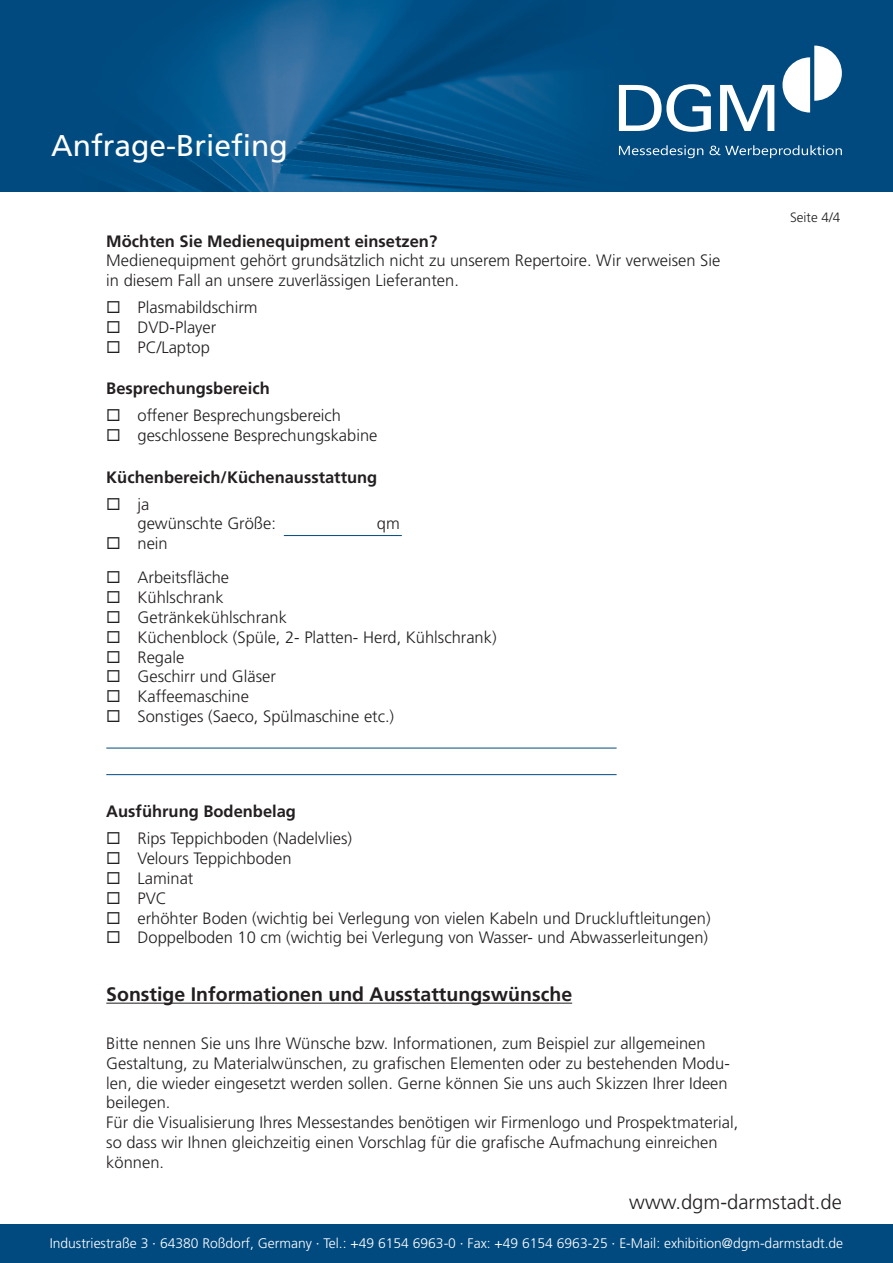
<style>
.page{position:relative;width:893px;height:1263px;background:#fff}
.page>*{position:absolute;margin:0;border:0;box-sizing:border-box;transform-origin:0 0}
.t1{font:30px "Frutiger";color:#fff}
.t2{font:300 20.25px "Frutiger";color:#231f20}
.t3{font:700 19.5px "Frutiger";color:#231f20}
.t4{font:300 16.5px/19.8px "Frutiger";color:#231f20}
.t5{font:700 16.5px "Frutiger";color:#231f20}
.t6{font:300 13.8px "Frutiger";color:#fff}
.t7{font:300 13.5px "Frutiger";color:#231f20}
.s1{font-weight:400}
</style>
<div class="page">
<img style="left:0;top:0;width:893px;height:191px">
<svg style="left:782px;top:46px;width:60px;height:67px"></svg>
<svg style="left:619px;top:145px;width:84px;height:13px"></svg>
<svg style="left:709px;top:145px;width:133px;height:13px;background:#346e99"></svg>
<svg style="left:619px;top:84px;width:92px;height:48px"></svg>
<svg style="left:720px;top:85px;width:54px;height:46px"></svg>
<hr style="left:106px;top:1003px;width:466px;height:1px;background:#231f20">
<div style="left:0;top:1225px;width:893px;height:38px;background:#004a7f"></div>
<hr style="left:284px;top:535px;width:118px;height:1px;background:#004a7f">
<hr style="left:106px;top:748px;width:511px;height:1px;background:#004a7f">
<hr style="left:106px;top:774px;width:511px;height:1px;background:#004a7f">
<p class="t1" style="left:51px;top:128px;width:238px">Anfrage-Briefing</p>
<p class="t5" style="left:106px;top:231px;width:332px">Möchten Sie Medienequipment einsetzen?</p>
<p class="t4" style="left:106px;top:251px;width:616px">Medienequipment gehört grundsätzlich nicht zu unserem Repertoire. Wir verweisen Sie</p>
<p class="t4" style="left:106px;top:271px;width:354px">in diesem Fall an unsere zuverlässigen Lieferanten.</p>
<p class="t4" style="left:106px;top:298px;width:153px">◻ Plasmabildschirm</p>
<p class="t4" style="left:106px;top:318px;width:112px">◻ DVD-Player</p>
<p class="t4" style="left:106px;top:338px;width:105px">◻ PC/Laptop</p>
<p class="t5" style="left:106px;top:379px;width:165px">Besprechungsbereich</p>
<p class="t4" style="left:106px;top:406px;width:236px">◻ offener Besprechungsbereich</p>
<p class="t4" style="left:106px;top:426px;width:273px">◻ geschlossene Besprechungskabine</p>
<p class="t5" style="left:106px;top:467px;width:273px">Küchenbereich/Küchenausstattung</p>
<p class="t4" style="left:106px;top:494px;width:45px">◻ ja</p>
<p class="t4" style="left:138px;top:514px;width:140px">gewünschte Größe:</p>
<p class="t4" style="left:377px;top:514px;width:24px">qm</p>
<p class="t4" style="left:106px;top:534px;width:63px">◻ nein</p>
<p class="t4" style="left:106px;top:568px;width:124px">◻ Arbeitsfläche</p>
<p class="t4" style="left:106px;top:588px;width:119px">◻ Kühlschrank</p>
<p class="t4" style="left:106px;top:608px;width:182px">◻ Getränkekühlschrank</p>
<p class="t4" style="left:106px;top:627px;width:392px">◻ Küchenblock (Spüle, 2- Platten- Herd, Kühlschrank)</p>
<p class="t4" style="left:106px;top:647px;width:79px">◻ Regale</p>
<p class="t4" style="left:106px;top:667px;width:171px">◻ Geschirr und Gläser</p>
<p class="t4" style="left:106px;top:687px;width:144px">◻ Kaffeemaschine</p>
<p class="t4" style="left:106px;top:707px;width:289px">◻ Sonstiges (Saeco, Spülmaschine etc.)</p>
<p class="t5" style="left:106px;top:802px;width:191px">Ausführung Bodenbelag</p>
<p class="t4" style="left:106px;top:829px;width:247px">◻ Rips Teppichboden (Nadelvlies)</p>
<p class="t4" style="left:106px;top:849px;width:187px">◻ Velours Teppichboden</p>
<p class="t4" style="left:106px;top:869px;width:89px">◻ Laminat</p>
<p class="t4" style="left:106px;top:888px;width:62px">◻ PVC</p>
<p class="t4" style="left:106px;top:908px;width:606px">◻ erhöhter Boden (wichtig bei Verlegung von vielen Kabeln und Druckluftleitungen)</p>
<p class="t4" style="left:106px;top:928px;width:603px">◻ Doppelboden 10 cm (wichtig bei Verlegung von Wasser- und Abwasserleitungen)</p>
<p class="t3" style="left:106px;top:983px;width:467px">Sonstige Informationen und Ausstattungswünsche</p>
<p class="t4" style="left:106px;top:1033px;width:601px">Bitte nennen Sie uns Ihre Wünsche bzw. Informationen, zum Beispiel zur allgemeinen</p>
<p class="t4" style="left:106px;top:1053px;width:625px">Gestaltung, zu Materialwünschen, zu grafischen Elementen oder zu bestehenden Modu&shy;len, die wieder eingesetzt werden sollen. Gerne können Sie uns auch Skizzen Ihrer Ideen beilegen.</p>
<p class="t4" style="left:106px;top:1113px;width:634px">Für die Visualisierung Ihres Messestandes benötigen wir Firmenlogo und Prospektmaterial,</p>
<p class="t4" style="left:106px;top:1132px;width:613px">so dass wir Ihnen gleichzeitig einen Vorschlag für die grafische Aufmachung einreichen können.</p>
<p class="t7" style="left:790px;top:210px;width:52px">Seite 4/4</p>
<p class="t2" style="left:629px;top:1190px;width:214px">www.dgm-darmstadt.de</p>
<p class="t6" style="left:50px;top:1235px;width:795px">Industriestraße 3 <span class="s1">·</span> 64380 Roßdorf, Germany <span class="s1">·</span> Tel.: +49 6154 6963-0 <span class="s1">·</span> Fax: +49 6154 6963-25 <span class="s1">·</span> E-Mail: exhibition@dgm-darmstadt.de</p>
</div>
